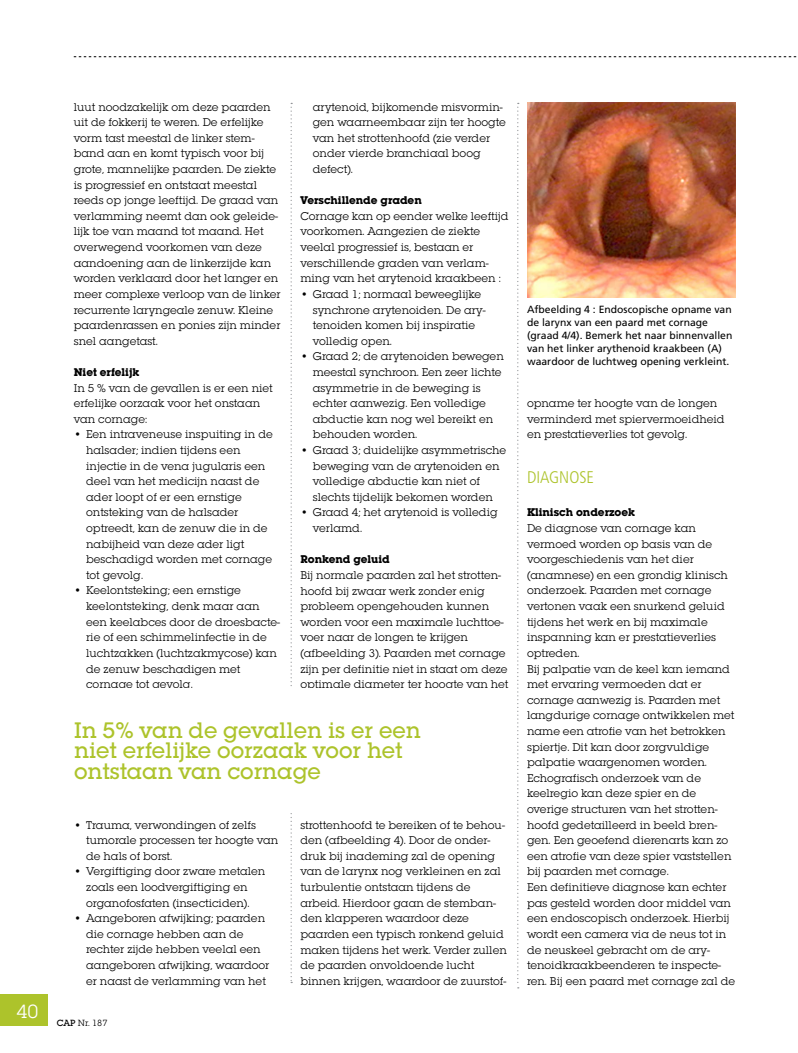
<style>
.page{position:relative;width:798px;height:1053px;background:#fff}
.page>*{position:absolute;margin:0;border:0;box-sizing:border-box;transform-origin:0 0}
.t1{font:500 23.38px/20.8px "Lubalin Graph EF";color:#adc32b}
.t2{font:300 condensed 16.88px "Frutiger LT Std";color:#adc32b}
.t3{font:11.75px/15.6px "Lubalin Graph EF";color:#000}
.t4{font:700 11.75px "Lubalin Graph EF";color:#000}
.t5{font:10.38px/13px "Frutiger LT Std";color:#000}
.t6{font:9.38px "Lubalin Graph EF";color:#000}
.s1{font-weight:500}
</style>
<div class="page">
<svg style="left:517px;top:103px;width:1px;height:885px"></svg>
<svg style="left:290px;top:103px;width:2px;height:880px"></svg>
<svg style="left:74px;top:56px;width:721px;height:1px"></svg>
<img style="left:527px;top:102px;width:208px;height:196px">
<div style="left:0;top:994px;width:48px;height:31px;background:#adc32b"></div>
<div style="left:74px;top:688px;width:434px;height:125px;background:#fff"></div>
<p class="t3" style="left:74px;top:99px;width:208px">luut noodzakelijk om deze paarden uit de fokkerij te weren. De erfelijke vorm tast meestal de linker stem&shy;band aan en komt typisch voor bij grote, mannelijke paarden. De ziekte is progressief en ontstaat meestal reeds op jonge leeftijd. De graad van verlamming neemt dan ook geleide&shy;lijk toe van maand tot maand. Het overwegend voorkomen van deze aandoening aan de linkerzijde kan worden verklaard door het langer en meer complexe verloop van de linker recurrente laryngeale zenuw. Kleine paardenrassen en ponies zijn minder snel aangetast.</p>
<p class="t4" style="left:74px;top:364px;width:67px">Niet erfelijk</p>
<p class="t3" style="left:74px;top:380px;width:200px">In 5 % van de gevallen is er een niet erfelijke oorzaak voor het onstaan van cornage:</p>
<p class="t3" style="left:86px;top:426px;width:188px;text-indent:-12px">• Een intraveneuse inspuiting in de halsader; indien tijdens een injectie in de vena jugularis een deel van het medicijn naast de ader loopt of er een ernstige ontsteking van de halsader optreedt, kan de zenuw die in de nabijheid van deze ader ligt beschadigd worden met cornage tot gevolg.</p>
<p class="t3" style="left:86px;top:582px;width:195px;text-indent:-12px">• Keelontsteking; een ernstige keelontsteking, denk maar aan een keelabces door de droesbacte&shy;rie of een schimmelinfectie in de luchtzakken (luchtzakmycose) kan de zenuw beschadigen met cornage tot gevolg.</p>
<p class="t3" style="left:313px;top:99px;width:194px">arytenoid, bijkomende misvormin&shy;gen waarneembaar zijn ter hoogte van het strottenhoofd (zie verder onder vierde branchiaal boog defect).</p>
<p class="t4" style="left:300px;top:193px;width:123px">Verschillende graden</p>
<p class="t3" style="left:300px;top:208px;width:210px">Cornage kan op eender welke leeftijd voorkomen. Aangezien de ziekte veelal progressief is, bestaan er verschillende graden van verlam&shy;ming van het arytenoid kraakbeen :</p>
<p class="t3" style="left:313px;top:286px;width:174px;text-indent:-12px">• Graad 1; normaal beweeglijke synchrone arytenoiden. De ary&shy;tenoiden komen bij inspiratie volledig open.</p>
<p class="t3" style="left:313px;top:348px;width:192px;text-indent:-12px">• Graad 2; de arytenoiden bewegen meestal synchroon. Een zeer lichte asymmetrie in de beweging is echter aanwezig. Een volledige abductie kan nog wel bereikt en behouden worden.</p>
<p class="t3" style="left:313px;top:442px;width:195px;text-indent:-12px">• Graad 3; duidelijke asymmetrische beweging van de arytenoiden en volledige abductie kan niet of slechts tijdelijk bekomen worden</p>
<p class="t3" style="left:313px;top:504px;width:186px;text-indent:-12px">• Graad 4; het arytenoid is volledig verlamd.</p>
<p class="t4" style="left:300px;top:552px;width:91px">Ronkend geluid</p>
<p class="t3" style="left:300px;top:567px;width:209px">Bij normale paarden zal het strotten&shy;hoofd bij zwaar werk zonder enig probleem opengehouden kunnen worden voor een maximale luchttoe&shy;voer naar de longen te krijgen (afbeelding 3). Paarden met cornage zijn per definitie niet in staat om deze optimale diameter ter hoogte van het</p>
<h1 class="t1" style="left:74px;top:719px;width:348px">In 5% van de gevallen is er een niet erfelijke oorzaak voor het ontstaan van cornage</h1>
<p class="t3" style="left:86px;top:816px;width:193px;text-indent:-12px">• Trauma, verwondingen of zelfs tumorale processen ter hoogte van de hals of borst.</p>
<p class="t3" style="left:74px;top:863px;width:193px;text-align:center">• Vergiftiging door zware metalen zoals een loodvergiftiging en organofosfaten (insecticiden).</p>
<p class="t3" style="left:86px;top:910px;width:185px;text-indent:-12px">• Aangeboren afwijking; paarden die cornage hebben aan de rechter zijde hebben veelal een aangeboren afwijking, waardoor er naast de verlamming van het</p>
<p class="t6" style="left:17px;top:1017px;width:92px"><sup>40</sup> <span class="s1">CAP</span> Nr. 187</p>
<p class="t3" style="left:300px;top:816px;width:208px">strottenhoofd te bereiken of te behou&shy;den (afbeelding 4). Door de onder&shy;druk bij inademing zal de opening van de larynx nog verkleinen en zal turbulentie ontstaan tijdens de arbeid. Hierdoor gaan de stemban&shy;den klapperen waardoor deze paarden een typisch ronkend geluid maken tijdens het werk. Verder zullen de paarden onvoldoende lucht binnen krijgen, waardoor de zuurstof-</p>
<p class="t5" style="left:527px;top:302px;width:207px">Afbeelding 4 : Endoscopische opname van de larynx van een paard met cornage (graad 4/4). Bemerk het naar binnenvallen van het linker arythenoid kraakbeen (A) waardoor de luchtweg opening verkleint.</p>
<p class="t3" style="left:527px;top:395px;width:199px">opname ter hoogte van de longen verminderd met spiervermoeidheid en prestatieverlies tot gevolg.</p>
<h2 class="t2" style="left:527px;top:467px;width:69px">DIAGNOSE</h2>
<p class="t4" style="left:527px;top:505px;width:109px">Klinisch onderzoek</p>
<p class="t3" style="left:527px;top:520px;width:209px">De diagnose van cornage kan vermoed worden op basis van de voorgeschiedenis van het dier (anamnese) en een grondig klinisch onderzoek. Paarden met cornage vertonen vaak een snurkend geluid tijdens het werk en bij maximale inspanning kan er prestatieverlies optreden.<br>Bij palpatie van de keel kan iemand met ervaring vermoeden dat er cornage aanwezig is. Paarden met langdurige cornage ontwikkelen met name een atrofie van het betrokken spiertje. Dit kan door zorgvuldige palpatie waargenomen worden.<br>Echografisch onderzoek van de keelregio kan deze spier en de overige structuren van het strotten&shy;hoofd gedetailleerd in beeld bren&shy;gen. Een geoefend dierenarts kan zo een atrofie van deze spier vaststellen bij paarden met cornage.<br>Een definitieve diagnose kan echter pas gesteld worden door middel van een endoscopisch onderzoek. Hierbij wordt een camera via de neus tot in de neuskeel gebracht om de ary&shy;tenoidkraakbeenderen te inspecte&shy;ren. Bij een paard met cornage zal de</p>
</div>
